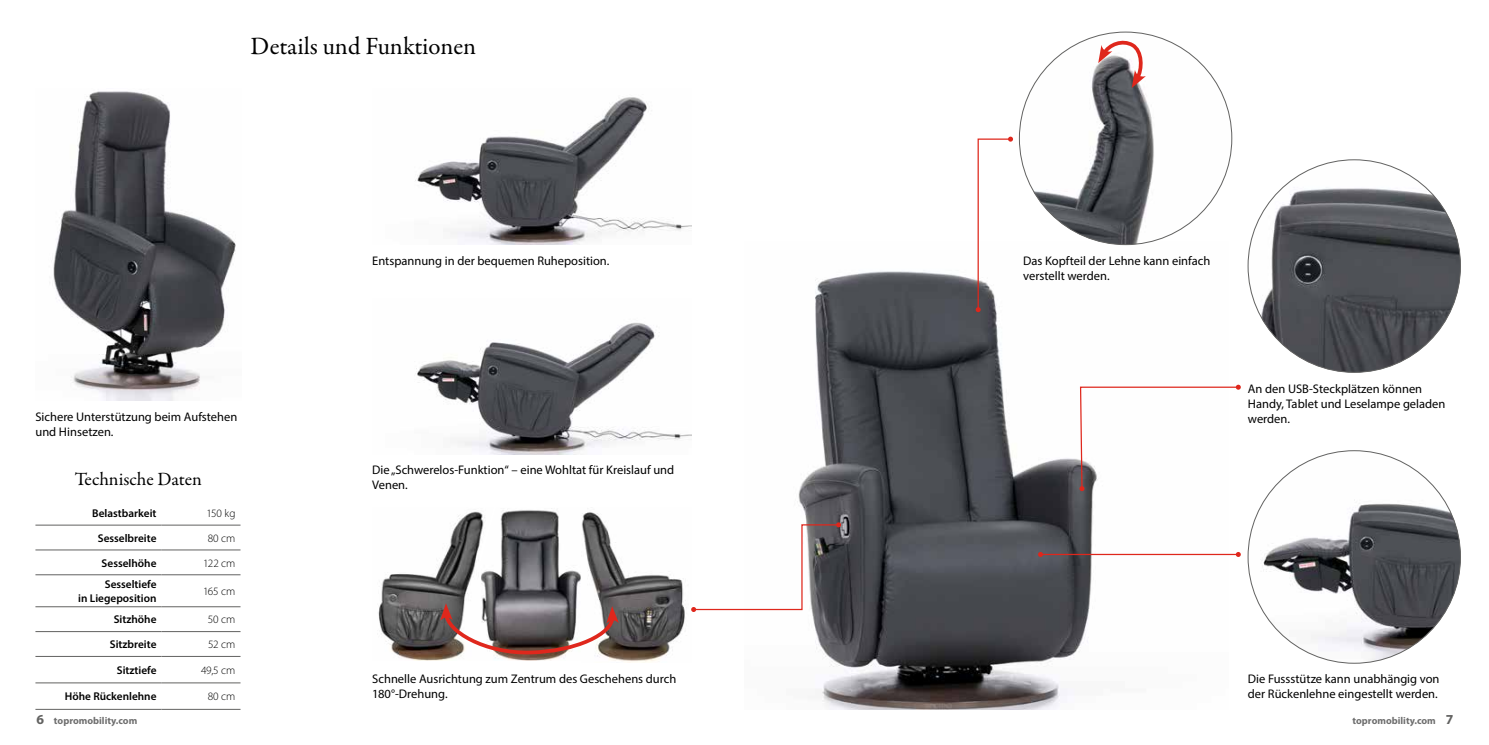
<style>
.page{position:relative;width:1489px;height:745px;background:#fff}
.page>*{position:absolute;margin:0;border:0;box-sizing:border-box;transform-origin:0 0}
.t1{font:25px "Garamond Premr Pro";color:#000}
.t2{font:18.75px "Garamond Premr Pro";color:#000}
.t3{font:12.5px/15px "Myriad Pro";color:#000}
.t4{font:600 11.25px/13.5px "Myriad Pro";color:#000;text-align:right}
.t5{font:300 11.25px "Myriad Pro";color:#000}
.t6{font:700 10px "Myriad Pro";color:#6e6e6e}
.s1{font-size:13.75px;color:#626261}
</style>
<div class="page">
<img style="left:378px;top:511px;width:103px;height:149px">
<img style="left:481px;top:508px;width:100px;height:152px">
<img style="left:581px;top:512px;width:105px;height:150px">
<svg style="left:440px;top:602px;width:179px;height:52px"></svg>
<img style="left:415px;top:97px;width:276px;height:147px">
<img style="left:415px;top:322px;width:276px;height:132px">
<img style="left:53px;top:91px;width:183px;height:309px">
<img style="left:1247px;top:450px;width:213px;height:213px;border-radius:106px">
<img style="left:1247px;top:159px;width:213px;height:213px;border-radius:106px">
<img style="left:798px;top:241px;width:430px;height:468px">
<img style="left:1019px;top:32px;width:212px;height:212px;border-radius:106px">
<svg style="left:1098px;top:34px;width:47px;height:54px"></svg>
<hr style="left:35px;top:524px;width:126px;height:1px;background:#626261">
<hr style="left:161px;top:524px;width:79px;height:1px;background:#626261">
<hr style="left:35px;top:549px;width:126px;height:1px;background:#626261">
<hr style="left:161px;top:549px;width:79px;height:1px;background:#626261">
<hr style="left:35px;top:574px;width:126px;height:1px;background:#626261">
<hr style="left:161px;top:574px;width:79px;height:1px;background:#626261">
<hr style="left:35px;top:606px;width:126px;height:1px;background:#626261">
<hr style="left:161px;top:606px;width:79px;height:1px;background:#626261">
<hr style="left:35px;top:631px;width:126px;height:1px;background:#626261">
<hr style="left:161px;top:631px;width:79px;height:1px;background:#626261">
<hr style="left:35px;top:655px;width:126px;height:1px;background:#626261">
<hr style="left:161px;top:655px;width:79px;height:1px;background:#626261">
<hr style="left:35px;top:682px;width:126px;height:1px;background:#626261">
<hr style="left:161px;top:682px;width:79px;height:1px;background:#626261">
<hr style="left:35px;top:708px;width:126px;height:1px;background:#626261">
<hr style="left:161px;top:708px;width:79px;height:1px;background:#626261">
<svg style="left:975px;top:136px;width:37px;height:176px"></svg>
<svg style="left:691px;top:522px;width:150px;height:89px"></svg>
<svg style="left:1079px;top:384px;width:161px;height:107px"></svg>
<hr style="left:1040px;top:553px;width:198px;height:1px;background:#df271c">
<svg style="left:1235px;top:552px;width:5px;height:4px"></svg>
<svg style="left:1037px;top:551px;width:5px;height:5px"></svg>
<h1 class="t1" style="left:251px;top:31px;width:227px">Details und Funktionen</h1>
<p class="t3" style="left:35px;top:409px;width:203px">Sichere Unterstützung beim Aufstehen und Hinsetzen.</p>
<p class="t3" style="left:372px;top:253px;width:239px">Entspannung in der bequemen Ruheposition.</p>
<p class="t3" style="left:372px;top:462px;width:303px">Die „Schwerelos-Funktion“ – eine Wohltat für Kreislauf und</p>
<h2 class="t2" style="left:75px;top:468px;width:128px">Technische Daten</h2>
<p class="t3" style="left:372px;top:477px;width:37px">Venen.</p>
<p class="t4" style="left:92px;top:505px;width:66px">Belastbarkeit</p>
<p class="t5" style="left:206px;top:506px;width:31px">150 kg</p>
<p class="t4" style="left:98px;top:530px;width:60px">Sesselbreite</p>
<p class="t5" style="left:208px;top:531px;width:29px">80 cm</p>
<p class="t4" style="left:102px;top:555px;width:56px">Sesselhöhe</p>
<p class="t5" style="left:203px;top:555px;width:34px">122 cm</p>
<p class="t4" style="left:78px;top:577px;width:80px">Sesseltiefe<br>in Liegeposition</p>
<p class="t5" style="left:203px;top:584px;width:34px">165 cm</p>
<p class="t4" style="left:114px;top:612px;width:44px">Sitzhöhe</p>
<p class="t5" style="left:208px;top:612px;width:29px">50 cm</p>
<p class="t4" style="left:110px;top:637px;width:48px">Sitzbreite</p>
<p class="t5" style="left:208px;top:637px;width:29px">52 cm</p>
<p class="t4" style="left:117px;top:662px;width:41px">Sitztiefe</p>
<p class="t5" style="left:201px;top:663px;width:36px">49,5 cm</p>
<p class="t4" style="left:65px;top:689px;width:93px">Höhe Rückenlehne</p>
<p class="t5" style="left:208px;top:689px;width:29px">80 cm</p>
<p class="t3" style="left:372px;top:671px;width:305px">Schnelle Ausrichtung zum Zentrum des Geschehens durch<br>180°-Drehung.</p>
<p class="t3" style="left:1023px;top:253px;width:189px">Das Kopfteil der Lehne kann einfach verstellt werden.</p>
<p class="t3" style="left:1247px;top:380px;width:199px">An den USB-Steckplätzen können<br>Handy, Tablet und Leselampe geladen werden.</p>
<p class="t3" style="left:1247px;top:671px;width:193px">Die Fussstütze kann unabhängig von der Rückenlehne eingestellt werden.</p>
<p class="t6" style="left:36px;top:713px;width:102px"><span class="s1">6</span> topromobility.com</p>
<p class="t6" style="left:1352px;top:713px;width:102px">topromobility.com <span class="s1">7</span></p>
</div>
